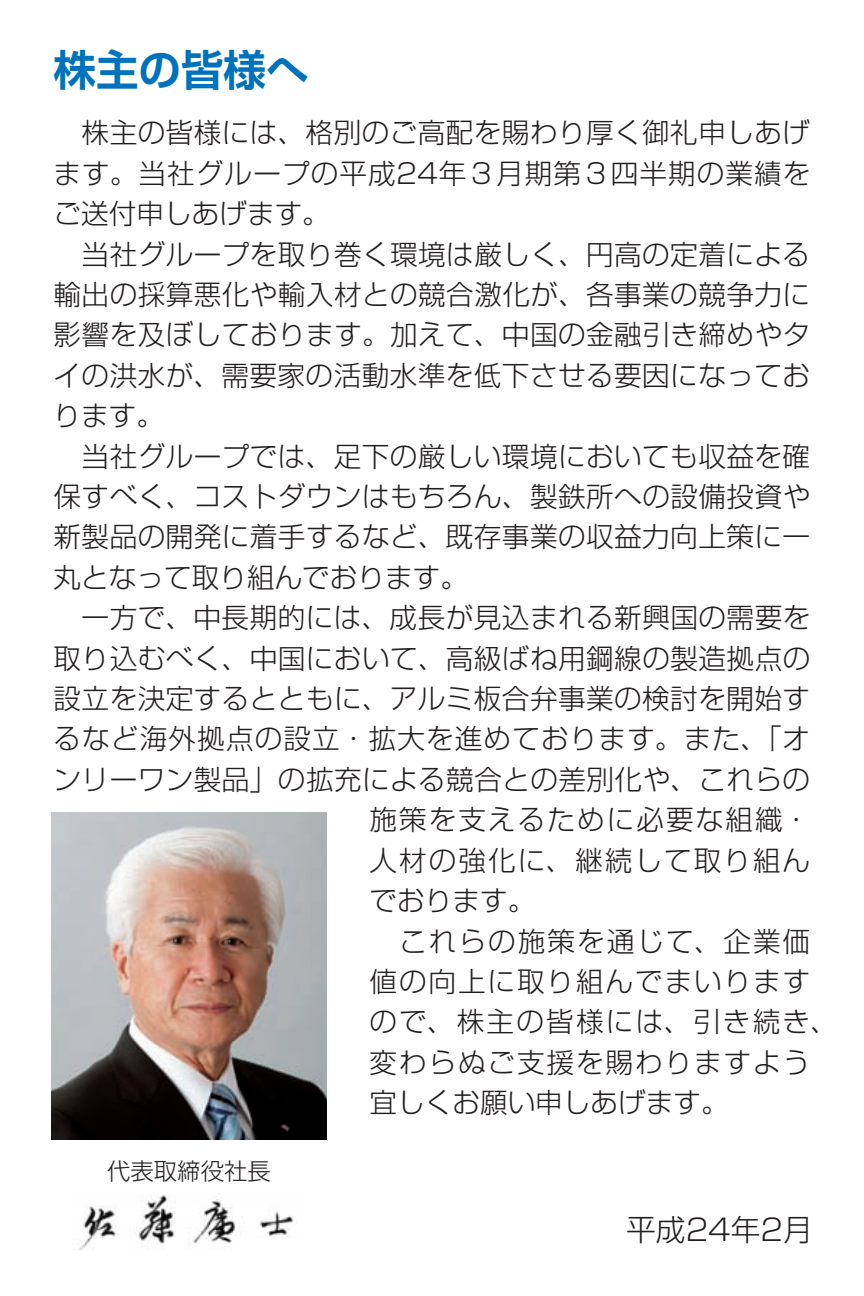
<style>
.page{position:relative;width:864px;height:1296px;background:#fff}
.page>*{position:absolute;margin:0;border:0;box-sizing:border-box;transform-origin:0 0}
.t1{font:700 42.6px "Shin Go Pr 5 De";color:#0072bc}
.t2{font:300 29.7px "Shin Go Pr 5";color:#231f20}
.t3{font:300 27.6px "Shin Go Pr 5";letter-spacing:.015em;color:#231f20}
.t4{font:300 27.6px "Shin Go Pr 5";letter-spacing:.04em;color:#231f20}
.t5{font:300 27.6px "Shin Go Pr 5";letter-spacing:.075em;color:#231f20}
.t6{font:300 27.6px "Shin Go Pr 5";letter-spacing:.07em;color:#231f20}
.t7{font:300 27.6px "Shin Go Pr 5";letter-spacing:.08em;color:#231f20}
.t8{font:300 23.4px "Shin Go Pr 5";color:#231f20}
</style>
<div class="page">
<img style="left:51px;top:812px;width:276px;height:328px">
<img style="left:78px;top:1195px;width:216px;height:55px">
<h1 class="t1" style="left:54px;top:35px;width:257px">株主の皆様へ</h1>
<p class="t3" style="left:54px;top:110px;width:758px">　株主の皆様には、格別のご高配を賜わり厚く御礼申しあげ</p>
<p class="t4" style="left:54px;top:151px;width:759px">ます。当社グループの平成24年３月期第３四半期の業績を</p>
<p class="t3" style="left:54px;top:191px;width:278px">ご送付申しあげます。</p>
<p class="t3" style="left:54px;top:231px;width:758px">　当社グループを取り巻く環境は厳しく、円高の定着による</p>
<p class="t3" style="left:54px;top:272px;width:758px">輸出の採算悪化や輸入材との競合激化が、各事業の競争力に</p>
<p class="t3" style="left:54px;top:312px;width:758px">影響を及ぼしております。加えて、中国の金融引き締めやタ</p>
<p class="t3" style="left:54px;top:353px;width:758px">イの洪水が、需要家の活動水準を低下させる要因になってお</p>
<p class="t3" style="left:54px;top:393px;width:112px">ります。</p>
<p class="t3" style="left:54px;top:433px;width:758px">　当社グループでは、足下の厳しい環境においても収益を確</p>
<p class="t3" style="left:54px;top:474px;width:758px">保すべく、コストダウンはもちろん、製鉄所への設備投資や</p>
<p class="t3" style="left:54px;top:514px;width:758px">新製品の開発に着手するなど、既存事業の収益力向上策に一</p>
<p class="t3" style="left:54px;top:555px;width:416px">丸となって取り組んでおります。</p>
<p class="t3" style="left:54px;top:595px;width:758px">　一方で、中長期的には、成長が見込まれる新興国の需要を</p>
<p class="t3" style="left:54px;top:636px;width:758px">取り込むべく、中国において、高級ばね用鋼線の製造拠点の</p>
<p class="t3" style="left:54px;top:676px;width:758px">設立を決定するとともに、アルミ板合弁事業の検討を開始す</p>
<p class="t4" style="left:54px;top:716px;width:758px">るなど海外拠点の設立・拡大を進めております。また、「オ</p>
<p class="t3" style="left:54px;top:757px;width:758px">ンリーワン製品」の拡充による競合との差別化や、これらの</p>
<p class="t5" style="left:370px;top:797px;width:442px">施策を支えるために必要な組織・</p>
<p class="t5" style="left:370px;top:838px;width:442px">人材の強化に、継続して取り組ん</p>
<p class="t3" style="left:370px;top:878px;width:167px">でおります。</p>
<p class="t5" style="left:370px;top:918px;width:442px">　これらの施策を通じて、企業価</p>
<p class="t6" style="left:370px;top:959px;width:442px">値の向上に取り組んでまいります</p>
<p class="t7" style="left:370px;top:999px;width:470px">ので、株主の皆様には、引き続き、</p>
<p class="t6" style="left:370px;top:1040px;width:442px">変わらぬご支援を賜わりますよう</p>
<p class="t3" style="left:370px;top:1080px;width:361px">宜しくお願い申しあげます。</p>
<p class="t8" style="left:107px;top:1152px;width:165px">代表取締役社長</p>
<p class="t2" style="left:626px;top:1206px;width:188px">平成24年2月</p>
</div>
